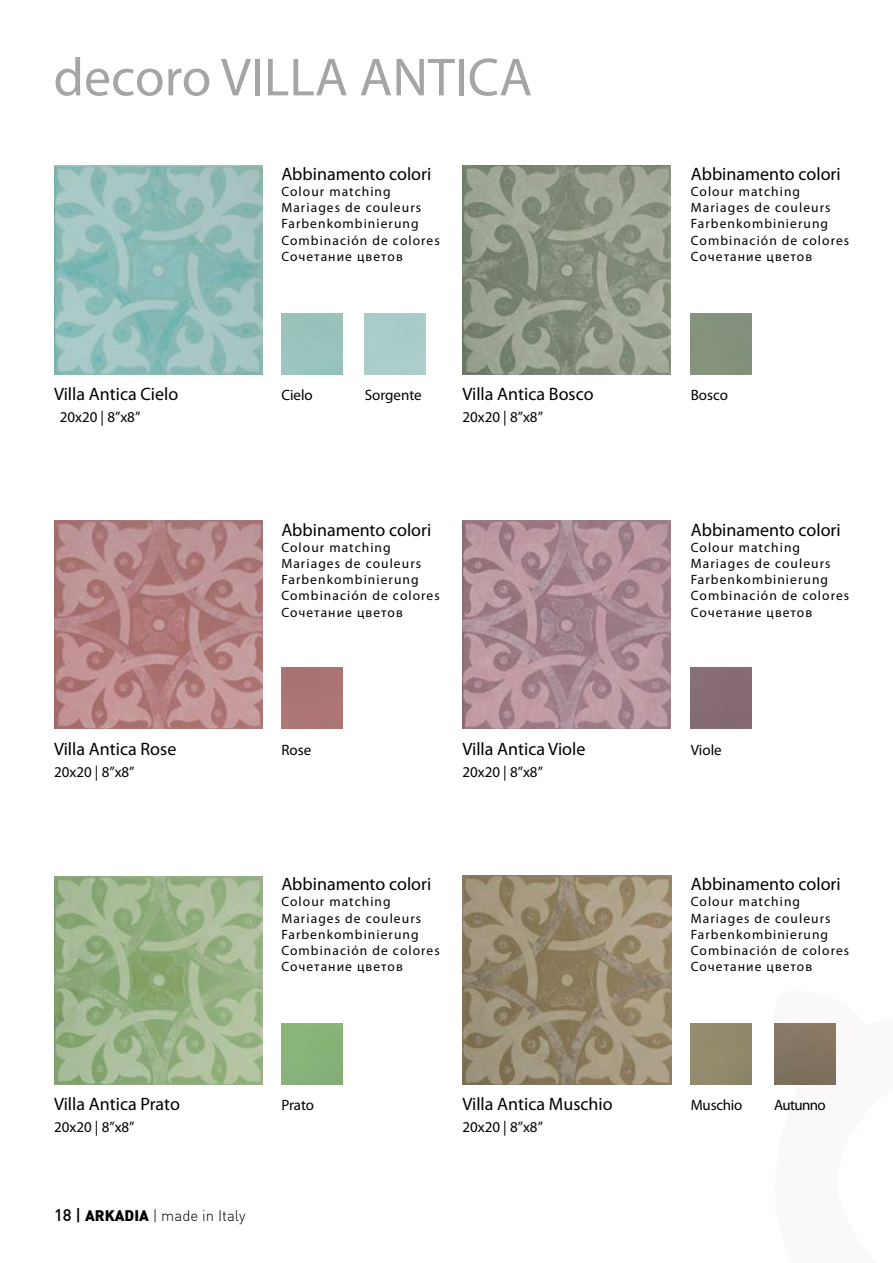
<style>
.page{position:relative;width:893px;height:1263px;background:#fff}
.page>*{position:absolute;margin:0;border:0;box-sizing:border-box;transform-origin:0 0}
.t1{font:54px "Myriad Pro";color:#a5a5a5}
.t2{font:18px "Myriad Pro";color:#000}
.t3{font:15px "Myriad Pro";color:#000}
.t4{font:300 15px "DIN";color:#000}
.t5{font:15px "Myriad Pro";letter-spacing:-.04em;color:#000}
.t6{font:13.5px/16.2px "Myriad Pro";letter-spacing:.08em;color:#000}
.s1{font-weight:500;font-size:16.5px}
.s2{font-weight:900}
</style>
<div class="page">
<img style="left:54px;top:876px;width:208px;height:208px">
<img style="left:54px;top:166px;width:208px;height:208px">
<img style="left:54px;top:520px;width:208px;height:209px">
<div style="left:691px;top:1023px;width:61px;height:61px;background:#91896c"></div>
<img style="left:774px;top:1023px;width:61px;height:61px">
<img style="left:462px;top:875px;width:210px;height:209px">
<img style="left:462px;top:166px;width:209px;height:208px">
<img style="left:462px;top:520px;width:209px;height:209px">
<div style="left:691px;top:668px;width:61px;height:61px;background:#866b73"></div>
<h1 class="t1" style="left:54px;top:44px;width:480px">decoro VILLA ANTICA</h1>
<h2 class="t2" style="left:281px;top:163px;width:151px">Abbinamento colori</h2>
<p class="t6" style="left:281px;top:183px;width:160px">Colour matching<br>Mariages de couleurs<br>Farbenkombinierung<br>Combinación de colores<br>Сочетание цветов</p>
<h2 class="t2" style="left:691px;top:163px;width:151px">Abbinamento colori</h2>
<p class="t6" style="left:691px;top:183px;width:160px">Colour matching<br>Mariages de couleurs<br>Farbenkombinierung<br>Combinación de colores<br>Сочетание цветов</p>
<h2 class="t2" style="left:54px;top:383px;width:126px">Villa Antica Cielo</h2>
<p class="t3" style="left:60px;top:408px;width:82px">20x20 | 8”x8”</p>
<p class="t3" style="left:281px;top:386px;width:33px">Cielo</p>
<p class="t3" style="left:365px;top:386px;width:59px">Sorgente</p>
<h2 class="t2" style="left:462px;top:383px;width:133px">Villa Antica Bosco</h2>
<p class="t3" style="left:462px;top:408px;width:82px">20x20 | 8”x8”</p>
<p class="t3" style="left:691px;top:386px;width:39px">Bosco</p>
<h2 class="t2" style="left:281px;top:518px;width:151px">Abbinamento colori</h2>
<p class="t6" style="left:281px;top:539px;width:160px">Colour matching<br>Mariages de couleurs<br>Farbenkombinierung<br>Combinación de colores<br>Сочетание цветов</p>
<h2 class="t2" style="left:691px;top:518px;width:151px">Abbinamento colori</h2>
<p class="t6" style="left:691px;top:539px;width:160px">Colour matching<br>Mariages de couleurs<br>Farbenkombinierung<br>Combinación de colores<br>Сочетание цветов</p>
<h2 class="t2" style="left:54px;top:738px;width:124px">Villa Antica Rose</h2>
<p class="t3" style="left:54px;top:762px;width:82px">20x20 | 8”x8”</p>
<p class="t3" style="left:281px;top:741px;width:31px">Rose</p>
<h2 class="t2" style="left:462px;top:738px;width:125px">Villa Antica Viole</h2>
<p class="t3" style="left:691px;top:741px;width:32px">Viole</p>
<p class="t3" style="left:462px;top:762px;width:82px">20x20 | 8”x8”</p>
<h2 class="t2" style="left:281px;top:873px;width:151px">Abbinamento colori</h2>
<p class="t6" style="left:281px;top:893px;width:160px">Colour matching<br>Mariages de couleurs<br>Farbenkombinierung<br>Combinación de colores<br>Сочетание цветов</p>
<h2 class="t2" style="left:691px;top:873px;width:151px">Abbinamento colori</h2>
<p class="t6" style="left:691px;top:893px;width:160px">Colour matching<br>Mariages de couleurs<br>Farbenkombinierung<br>Combinación de colores<br>Сочетание цветов</p>
<h2 class="t2" style="left:54px;top:1093px;width:127px">Villa Antica Prato</h2>
<p class="t3" style="left:54px;top:1118px;width:82px">20x20 | 8”x8”</p>
<p class="t4" style="left:54px;top:1206px;width:193px"><span class="s1">18 |</span> <span class="s2">ARKADIA</span> | made in Italy</p>
<p class="t3" style="left:281px;top:1096px;width:34px">Prato</p>
<h2 class="t2" style="left:462px;top:1093px;width:152px">Villa Antica Muschio</h2>
<p class="t3" style="left:462px;top:1118px;width:82px">20x20 | 8”x8”</p>
<p class="t3" style="left:691px;top:1096px;width:53px">Muschio</p>
<p class="t5" style="left:774px;top:1096px;width:53px">Autunno</p>
</div>
